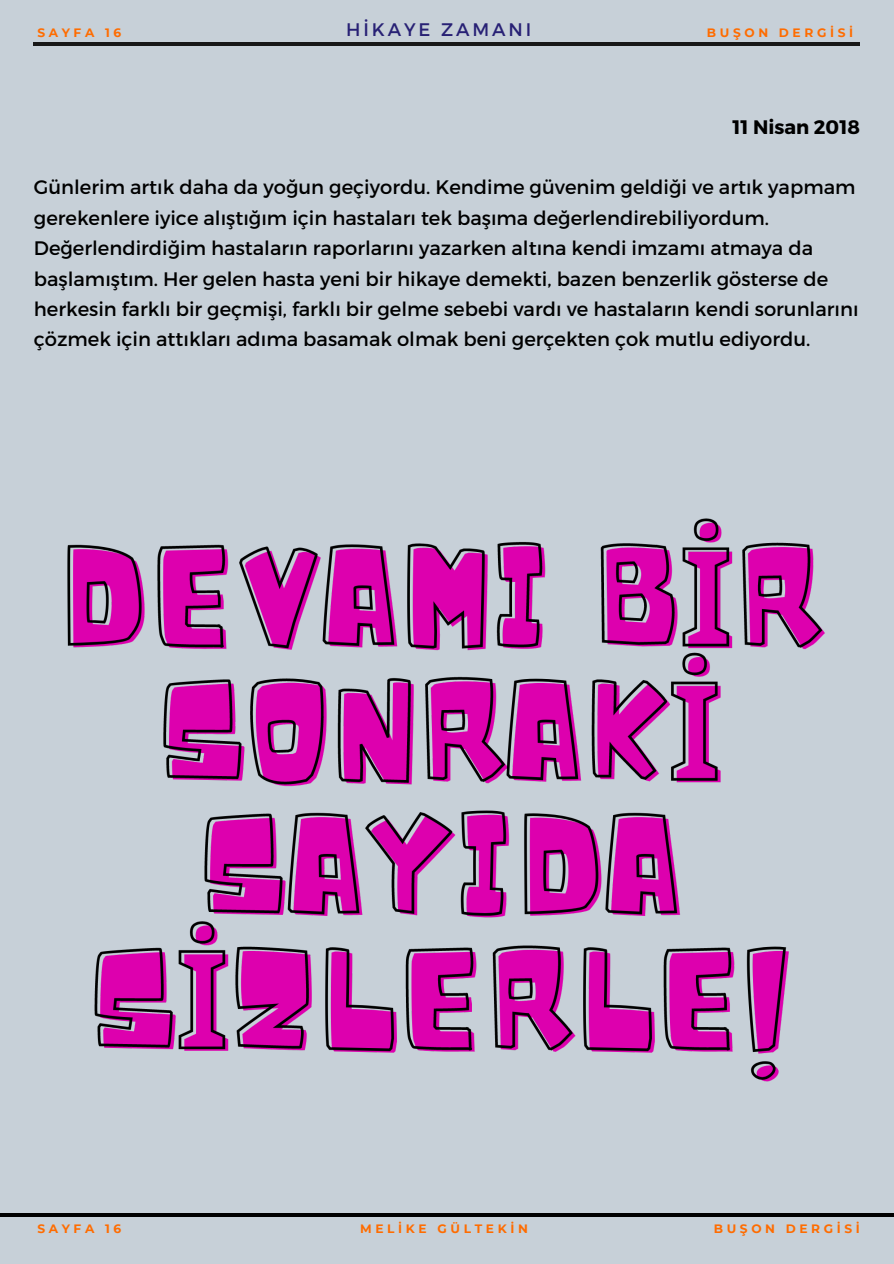
<style>
.page{position:relative;width:894px;height:1264px;background:#fff}
.page>*{position:absolute;margin:0;border:0;box-sizing:border-box;transform-origin:0 0}
.t1{font:19.5px/30.5px "Montserrat";color:#000}
.t2{font:700 19.5px "Montserrat";color:#000}
.t3{font:18.15px "Montserrat";letter-spacing:.16em;color:#282175}
.t4{font:700 12.15px "Montserrat";letter-spacing:.3em;color:#ff6c00}
</style>
<div class="page">
<div style="left:0;top:0;width:893px;height:1263px;background:#c7d0d8"></div>
<svg style="left:54px;top:42px;width:786px;height:1px"></svg>
<hr style="left:34px;top:43px;width:825px;height:3px;background:#181818">
<img style="left:67px;top:518px;width:758px;height:564px">
<hr style="left:0;top:1213px;width:893px;height:3px;background:#000">
<p class="t4" style="left:37px;top:25px;width:85px">SAYFA 16</p>
<p class="t3" style="left:346px;top:18px;width:187px">HİKAYE ZAMANI</p>
<p class="t4" style="left:706px;top:25px;width:148px">BUŞON DERGİSİ</p>
<p class="t2" style="left:732px;top:114px;width:129px">11 Nisan 2018</p>
<p class="t1" style="left:34px;top:171px;width:826px">Günlerim artık daha da yoğun geçiyordu. Kendime güvenim geldiği ve artık yapmam gerekenlere iyice alıştığım için hastaları tek başıma değerlendirebiliyordum.<br>Değerlendirdiğim hastaların raporlarını yazarken altına kendi imzamı atmaya da başlamıştım. Her gelen hasta yeni bir hikaye demekti, bazen benzerlik gösterse de herkesin farklı bir geçmişi, farklı bir gelme sebebi vardı ve hastaların kendi sorunlarını çözmek için attıkları adıma basamak olmak beni gerçekten çok mutlu ediyordu.</p>
<p class="t4" style="left:37px;top:1221px;width:85px">SAYFA 16</p>
<p class="t4" style="left:360px;top:1221px;width:169px">MELİKE GÜLTEKİN</p>
<p class="t4" style="left:713px;top:1221px;width:148px">BUŞON DERGİSİ</p>
</div>
